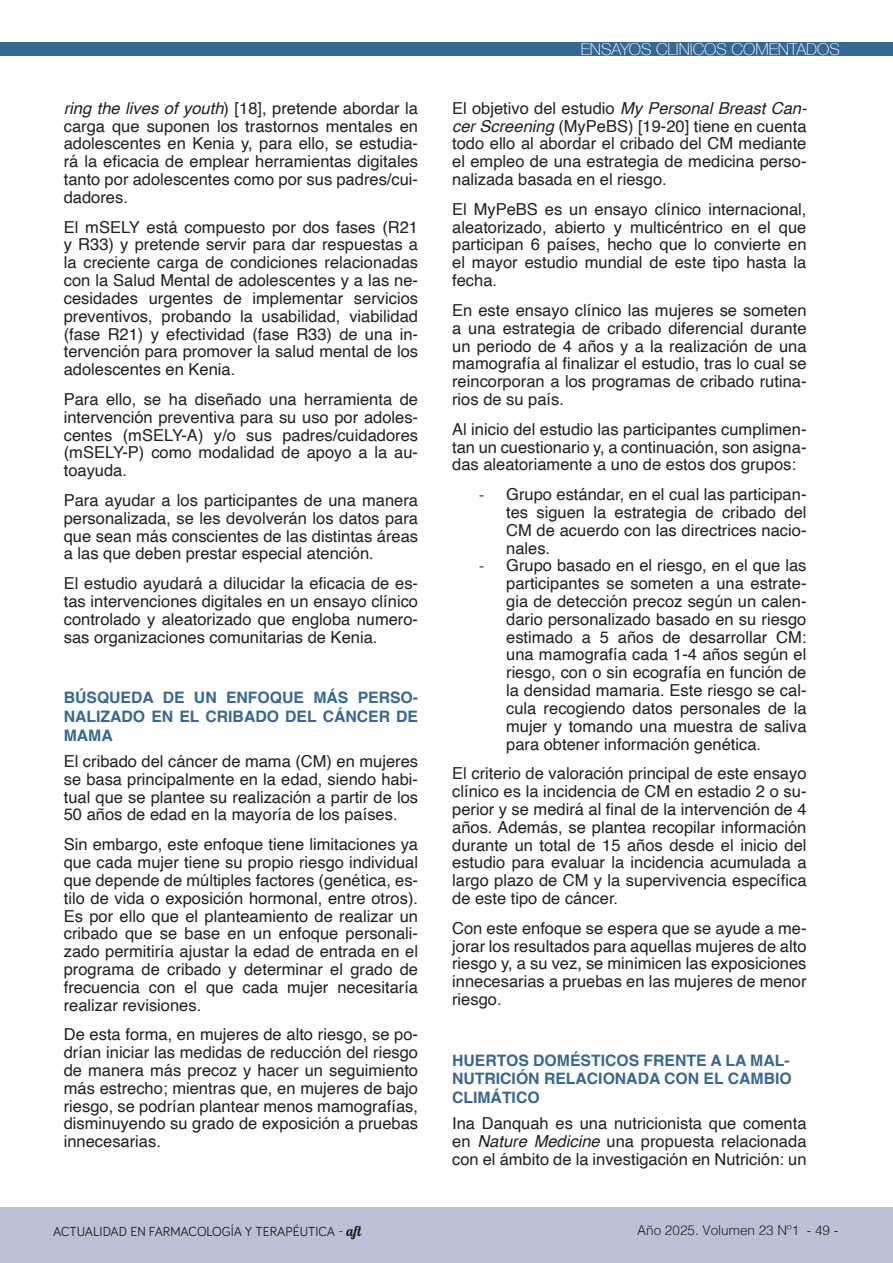
<style>
.page{position:relative;width:893px;height:1263px;background:#fff}
.page>*{position:absolute;margin:0;border:0;box-sizing:border-box;transform-origin:0 0}
.t1{font:16.5px/17.9px "Helvetica";color:#231f20;text-align:justify}
.t2{font:100 16.5px "Helvetica Neue";color:#fff}
.t3{font:700 15.75px/18.8px "Helvetica";color:#366795;text-align:justify}
.t4{font:13.5px "Bariol";color:#231f20}
.t5{font:300 13.5px "Helvetica";color:#231f20}
.s1{font-style:italic}
.s2{font-family:"Lobster 1.4"}
.s3{font-family:"Calibri"}
</style>
<div class="page">
<div style="left:0;top:1207px;width:893px;height:56px;background:#bac1d5"></div>
<div style="left:0;top:42px;width:893px;height:13px;background:#366795"></div>
<p class="t1" style="left:64px;top:100px;width:356px"><span class="s1">ring the lives of youth</span>) [18], pretende abordar la carga que suponen los trastornos mentales en adolescentes en Kenia y, para ello, se estudia&shy;rá la eficacia de emplear herramientas digitales tanto por adolescentes como por sus padres/cui&shy;dadores.</p>
<p class="t1" style="left:64px;top:218px;width:356px">El mSELY está compuesto por dos fases (R21 y R33) y pretende servir para dar respuestas a la creciente carga de condiciones relacionadas con la Salud Mental de adolescentes y a las ne&shy;cesidades urgentes de implementar servicios preventivos, probando la usabilidad, viabilidad (fase R21) y efectividad (fase R33) de una in&shy;tervención para promover la salud mental de los adolescentes en Kenia.</p>
<p class="t1" style="left:64px;top:391px;width:356px">Para ello, se ha diseñado una herramienta de intervención preventiva para su uso por adoles&shy;centes (mSELY-A) y/o sus padres/cuidadores (mSELY-P) como modalidad de apoyo a la au&shy;toayuda.</p>
<p class="t1" style="left:64px;top:492px;width:356px">Para ayudar a los participantes de una manera personalizada, se les devolverán los datos para que sean más conscientes de las distintas áreas a las que deben prestar especial atención.</p>
<p class="t1" style="left:64px;top:575px;width:356px">El estudio ayudará a dilucidar la eficacia de es&shy;tas intervenciones digitales en un ensayo clínico controlado y aleatorizado que engloba numero&shy;sas organizaciones comunitarias de Kenia.</p>
<p class="t3" style="left:64px;top:690px;width:356px">BÚSQUEDA DE UN ENFOQUE MÁS PERSO-NALIZADO EN EL CRIBADO DEL CÁNCER DE MAMA</p>
<p class="t1" style="left:64px;top:753px;width:356px">El cribado del cáncer de mama (CM) en mujeres se basa principalmente en la edad, siendo habi&shy;tual que se plantee su realización a partir de los 50 años de edad en la mayoría de los países.</p>
<p class="t1" style="left:64px;top:836px;width:356px">Sin embargo, este enfoque tiene limitaciones ya que cada mujer tiene su propio riesgo individual que depende de múltiples factores (genética, es&shy;tilo de vida o exposición hormonal, entre otros).<br>Es por ello que el planteamiento de realizar un cribado que se base en un enfoque personali&shy;zado permitiría ajustar la edad de entrada en el programa de cribado y determinar el grado de frecuencia con el que cada mujer necesitaría realizar revisiones.</p>
<p class="t1" style="left:64px;top:1026px;width:356px">De esta forma, en mujeres de alto riesgo, se po&shy;drían iniciar las medidas de reducción del riesgo de manera más precoz y hacer un seguimiento más estrecho; mientras que, en mujeres de bajo riesgo, se podrían plantear menos mamografías, disminuyendo su grado de exposición a pruebas innecesarias.</p>
<p class="t4" style="left:53px;top:1222px;width:313px">ACTUALIDAD EN FARMACOLOGÍA Y TERAPÉUTICA - <span class="s2">aft</span></p>
<p class="t2" style="left:581px;top:37px;width:261px">ENSAYOS CLÍNICOS COMENTADOS</p>
<p class="t1" style="left:452px;top:100px;width:356px">El objetivo del estudio <span class="s1">My Personal Breast Can&shy;cer Screening</span> (MyPeBS) [19-20] tiene en cuenta todo ello al abordar el cribado del CM mediante el empleo de una estrategia de medicina perso&shy;nalizada basada en el riesgo.</p>
<p class="t1" style="left:452px;top:201px;width:356px">El MyPeBS es un ensayo clínico internacional, aleatorizado, abierto y multicéntrico en el que participan 6 países, hecho que lo convierte en el mayor estudio mundial de este tipo hasta la fecha.</p>
<p class="t1" style="left:452px;top:302px;width:356px">En este ensayo clínico las mujeres se someten a una estrategia de cribado diferencial durante un periodo de 4 años y a la realización de una mamografía al finalizar el estudio, tras lo cual se reincorporan a los programas de cribado rutina&shy;rios de su país.</p>
<p class="t1" style="left:452px;top:421px;width:356px">Al inicio del estudio las participantes cumplimen&shy;tan un cuestionario y, a continuación, son asigna&shy;das aleatoriamente a uno de estos dos grupos:</p>
<p class="t1" style="left:506px;top:486px;width:302px;text-indent:-27px"><span class="s3">-</span> Grupo estándar, en el cual las participan&shy;tes siguen la estrategia de cribado del CM de acuerdo con las directrices nacio&shy;nales.</p>
<p class="t1" style="left:506px;top:557px;width:302px;text-indent:-27px"><span class="s3">-</span> Grupo basado en el riesgo, en el que las participantes se someten a una estrate&shy;gia de detección precoz según un calen&shy;dario personalizado basado en su riesgo estimado a 5 años de desarrollar CM: una mamografía cada 1-4 años según el riesgo, con o sin ecografía en función de la densidad mamaria. Este riesgo se cal&shy;cula recogiendo datos personales de la mujer y tomando una muestra de saliva para obtener información genética.</p>
<p class="t1" style="left:452px;top:765px;width:356px">El criterio de valoración principal de este ensayo clínico es la incidencia de CM en estadio 2 o su&shy;perior y se medirá al final de la intervención de 4 años. Además, se plantea recopilar información durante un total de 15 años desde el inicio del estudio para evaluar la incidencia acumulada a largo plazo de CM y la supervivencia específica de este tipo de cáncer.</p>
<p class="t1" style="left:452px;top:919px;width:356px">Con este enfoque se espera que se ayude a me&shy;jorar los resultados para aquellas mujeres de alto riesgo y, a su vez, se minimicen las exposiciones innecesarias a pruebas en las mujeres de menor riesgo.</p>
<p class="t3" style="left:452px;top:1052px;width:341px;text-align:left">HUERTOS DOMÉSTICOS FRENTE A LA MAL-<br>NUTRICIÓN RELACIONADA CON EL CAMBIO<br>CLIMÁTICO</p>
<p class="t1" style="left:452px;top:1115px;width:356px">Ina Danquah es una nutricionista que comenta en <span class="s1">Nature Medicine</span> una propuesta relacionada con el ámbito de la investigación en Nutrición: un</p>
<p class="t5" style="left:637px;top:1218px;width:203px">Año 2025. Volumen 23 Nº1 - 49 -</p>
</div>
